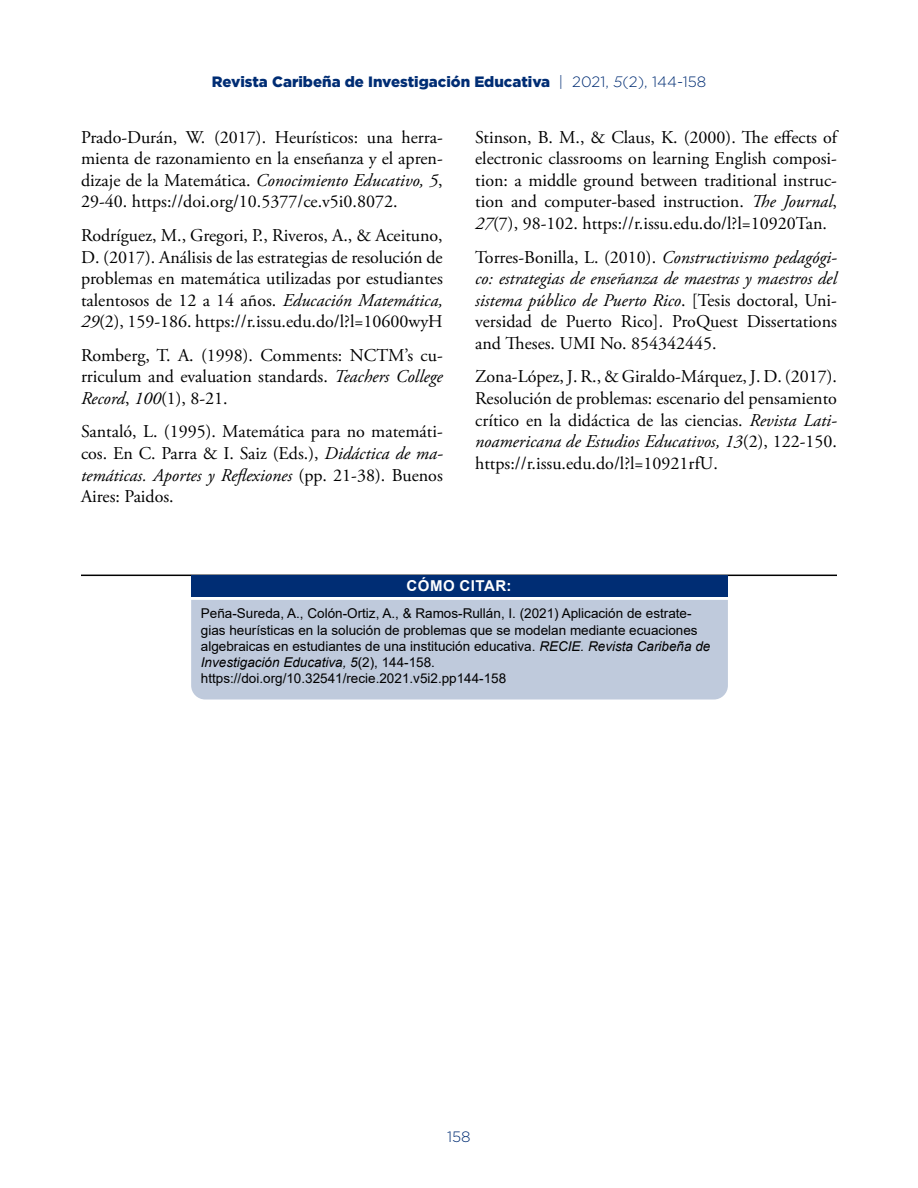
<style>
.page{position:relative;width:918px;height:1188px;background:#fff}
.page>*{position:absolute;margin:0;border:0;box-sizing:border-box;transform-origin:0 0}
.t1{font:18px/21.6px "Adobe Garamond Pro";color:#000;text-align:justify}
.t2{font:900 15px "Gotham";color:#002d74}
.t3{font:700 15px "Arial";letter-spacing:.035em;color:#fff}
.t4{font:300 15px "Gotham";color:#002d74}
.t5{font:13.5px/16.2px "Arial";color:#000}
.s1{font-weight:300}
.s2{font-weight:300;font-style:italic}
.s3{font-style:italic}
</style>
<div class="page">
<hr style="left:81px;top:575px;width:756px;height:1px;background:#000">
<div style="left:191px;top:575px;width:537px;height:22px;background:#002d74"></div>
<div style="left:191px;top:600px;width:537px;height:100px;background:#bfcadc"></div>
<p class="t2" style="left:212px;top:73px;width:496px">Revista Caribeña de Investigación Educativa <span class="s1">| 2021,</span> <span class="s2">5</span><span class="s1">(2), 144-158</span></p>
<p class="t1" style="left:81px;top:127px;width:363px">Prado-Durán, W. (2017). Heurísticos: una herra&shy;mienta de razonamiento en la enseñanza y el apren&shy;dizaje de la Matemática. <span class="s3">Conocimiento Educativo, 5</span>, 29-40. https://doi.org/10.5377/ce.v5i0.8072.</p>
<p class="t1" style="left:81px;top:225px;width:363px">Rodríguez, M., Gregori, P., Riveros, A., &amp; Aceituno, D. (2017). Análisis de las estrategias de resolución de problemas en matemática utilizadas por estudiantes talentosos de 12 a 14 años. <span class="s3">Educación Matemática, 29</span>(2), 159-186. https://r.issu.edu.do/l?l=10600wyH</p>
<p class="t1" style="left:81px;top:345px;width:363px">Romberg, T. A. (1998). Comments: NCTM’s cu&shy;rriculum and evaluation standards. <span class="s3">Teachers College Record</span>, <span class="s3">100</span>(1), 8-21.</p>
<p class="t1" style="left:81px;top:422px;width:363px">Santaló, L. (1995). Matemática para no matemáti&shy;cos. En C. Parra &amp; I. Saiz (Eds.), <span class="s3">Didáctica de ma&shy;temáticas. Aportes y Reflexiones</span> (pp. 21-38). Buenos Aires: Paidos.</p>
<p class="t1" style="left:475px;top:127px;width:363px">Stinson, B. M., &amp; Claus, K. (2000). The effects of electronic classrooms on learning English composi&shy;tion: a middle ground between traditional instruc&shy;tion and computer-based instruction. <span class="s3">The Journal</span>, <span class="s3">27</span>(7), 98-102. https://r.issu.edu.do/l?l=10920Tan.</p>
<p class="t1" style="left:475px;top:247px;width:363px">Torres-Bonilla, L. (2010). <span class="s3">Constructivismo pedagógi&shy;co: estrategias de enseñanza de maestras y maestros del sistema público de Puerto Rico</span>. [Tesis doctoral, Uni&shy;versidad de Puerto Rico]. ProQuest Dissertations and Theses. UMI No. 854342445.</p>
<p class="t1" style="left:475px;top:367px;width:363px">Zona-López, J. R., &amp; Giraldo-Márquez, J. D. (2017).<br>Resolución de problemas: escenario del pensamiento crítico en la didáctica de las ciencias. <span class="s3">Revista Lati&shy;noamericana de Estudios Educativos, 13</span>(2), 122-150. https://r.issu.edu.do/l?l=10921rfU.</p>
<p class="t3" style="left:407px;top:576px;width:107px">CÓMO CITAR:</p>
<p class="t5" style="left:201px;top:606px;width:511px">Peña-Sureda, A., Colón-Ortiz, A., &amp; Ramos-Rullán, I. (2021) Aplicación de estrate&shy;gias heurísticas en la solución de problemas que se modelan mediante ecuaciones algebraicas en estudiantes de una institución educativa. <span class="s3">RECIE. Revista Caribeña de Investigación Educativa, 5</span>(2), 144-158. https://doi.org/10.32541/recie.2021.v5i2.pp144-158</p>
<p class="t4" style="left:447px;top:1129px;width:25px">158</p>
</div>
